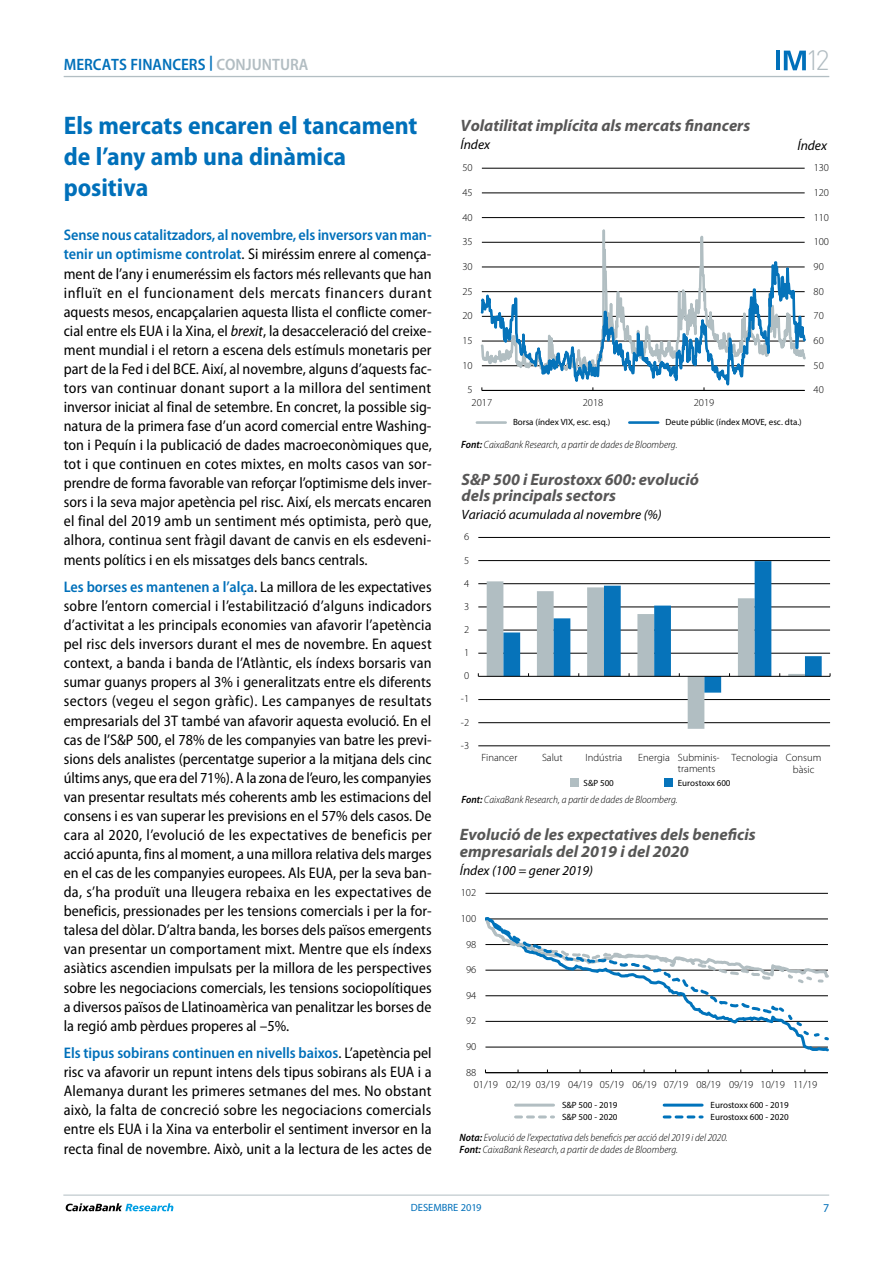
<style>
.page{position:relative;width:893px;height:1263px;background:#fff}
.page>*{position:absolute;margin:0;border:0;box-sizing:border-box;transform-origin:0 0}
.t1{font:300 27.6px "DIN Pro";color:#b2bdc2}
.t2{font:700 semi-condensed 25.5px/30.9px "Myriad Pro";color:#0070ba}
.t3{font:italic 700 16.5px/16.5px "Myriad Pro";color:#585757}
.t4{font:italic 700 16.5px/16.5px "Myriad Pro";color:#575756}
.t5{font:600 semi-condensed 16.5px "Myriad Pro";color:#0070ba}
.t6{font:semi-condensed 15.3px/19px "Myriad Pro";color:#000;text-align:justify}
.t7{font:italic 13.5px "Myriad Pro";color:#000}
.t8{font:12px "Myriad Pro";color:#0070ba}
.t9{font:italic 300 semi-condensed 10.65px/12px "Myriad Pro";letter-spacing:-.005em;color:#000}
.t10{font:300 10.65px "Myriad Pro";color:#000}
.t11{font:300 10.5px/10.5px "Myriad Pro";color:#000}
.t12{font:italic 300 semi-condensed 10.5px "Myriad Pro";color:#000}
.t13{font:10.5px "Myriad Pro";color:#0070ba}
.t14{font:9px "Myriad Pro";color:#000}
.s1{color:#b2bdc2}
.s2{font-weight:600;color:#0070ba}
.s3{font-style:italic}
.s4{font-weight:600}
</style>
<div class="page">
<hr style="left:63px;top:1195px;width:766px;height:1px;background:#b2bdc2">
<svg style="left:66px;top:1203px;width:107px;height:8px"></svg>
<hr style="left:64px;top:76px;width:765px;height:1px;background:#b2bdc2">
<hr style="left:478px;top:745px;width:352px;height:1px;background:#000">
<hr style="left:478px;top:722px;width:352px;height:1px;background:#000">
<hr style="left:478px;top:699px;width:352px;height:1px;background:#000">
<hr style="left:478px;top:653px;width:352px;height:1px;background:#000">
<hr style="left:478px;top:630px;width:352px;height:1px;background:#000">
<hr style="left:478px;top:607px;width:352px;height:1px;background:#000">
<hr style="left:478px;top:583px;width:352px;height:1px;background:#000">
<hr style="left:478px;top:560px;width:352px;height:1px;background:#000">
<hr style="left:478px;top:537px;width:352px;height:1px;background:#000">
<svg style="left:487px;top:581px;width:318px;height:148px"></svg>
<hr style="left:478px;top:676px;width:352px;height:1px;background:#000">
<svg style="left:503px;top:561px;width:319px;height:132px"></svg>
<div style="left:571px;top:778px;width:8px;height:8px;background:#b1bec2"></div>
<div style="left:664px;top:778px;width:9px;height:8px;background:#0673ba"></div>
<svg style="left:479px;top:50px;width:329px;height:374px"></svg>
<hr style="left:477px;top:421px;width:29px;height:3px;background:#b1bec2">
<hr style="left:629px;top:421px;width:29px;height:3px;background:#0673ba">
<hr style="left:485px;top:893px;width:343px;height:1px;background:#000">
<hr style="left:485px;top:1072px;width:343px;height:1px;background:#000">
<svg style="left:485px;top:917px;width:344px;height:135px"></svg>
<hr style="left:516px;top:1103px;width:38px;height:3px;background:#b2bec2">
<hr style="left:664px;top:1103px;width:38px;height:3px;background:#0073bb">
<svg style="left:516px;top:1115px;width:38px;height:3px"></svg>
<svg style="left:664px;top:1115px;width:38px;height:3px"></svg>
<p class="t5" style="left:64px;top:55px;width:246px">MERCATS FINANCERS <sup>|</sup> <span class="s1">CONJUNTURA</span></p>
<h2 class="t2" style="left:64px;top:110px;width:355px">Els mercats encaren el tancament de l’any amb una dinàmica positiva</h2>
<p class="t6" style="left:64px;top:226px;width:370px"><span class="s2">Sense nous catalitzadors, al novembre, els inversors van man&shy;tenir un optimisme controlat</span>. Si miréssim enrere al comença&shy;ment de l’any i enumeréssim els factors més rellevants que han influït en el funcionament dels mercats financers durant aquests mesos, encapçalarien aquesta llista el conflicte comer&shy;cial entre els EUA i la Xina, el <span class="s3">brexit</span>, la desacceleració del creixe&shy;ment mundial i el retorn a escena dels estímuls monetaris per part de la Fed i del BCE. Així, al novembre, alguns d’aquests fac&shy;tors van continuar donant suport a la millora del sentiment inversor iniciat al final de setembre. En concret, la possible sig&shy;natura de la primera fase d’un acord comercial entre Washing&shy;ton i Pequín i la publicació de dades macroeconòmiques que, tot i que continuen en cotes mixtes, en molts casos van sor&shy;prendre de forma favorable van reforçar l’optimisme dels inver&shy;sors i la seva major apetència pel risc. Així, els mercats encaren el final del 2019 amb un sentiment més optimista, però que, alhora, continua sent fràgil davant de canvis en els esdeveni&shy;ments polítics i en els missatges dels bancs centrals.</p>
<p class="t6" style="left:64px;top:578px;width:370px"><span class="s2">Les borses es mantenen a l’alça</span>. La millora de les expectatives sobre l’entorn comercial i l’estabilització d’alguns indicadors d’activitat a les principals economies van afavorir l’apetència pel risc dels inversors durant el mes de novembre. En aquest context, a banda i banda de l’Atlàntic, els índexs borsaris van sumar guanys propers al 3% i generalitzats entre els diferents sectors (vegeu el segon gràfic). Les campanyes de resultats empresarials del 3T també van afavorir aquesta evolució. En el cas de l’S&amp;P 500, el 78% de les companyies van batre les previ&shy;sions dels analistes (percentatge superior a la mitjana dels cinc últims anys, que era del 71%). A la zona de l’euro, les companyies van presentar resultats més coherents amb les estimacions del consens i es van superar les previsions en el 57% dels casos. De cara al 2020, l’evolució de les expectatives de beneficis per acció apunta, fins al moment, a una millora relativa dels marges en el cas de les companyies europees. Als EUA, per la seva ban&shy;da, s’ha produït una lleugera rebaixa en les expectatives de beneficis, pressionades per les tensions comercials i per la for&shy;talesa del dòlar. D’altra banda, les borses dels països emergents van presentar un comportament mixt. Mentre que els índexs asiàtics ascendien impulsats per la millora de les perspectives sobre les negociacions comercials, les tensions sociopolítiques a diversos països de Llatinoamèrica van penalitzar les borses de la regió amb pèrdues properes al –5%.</p>
<p class="t6" style="left:64px;top:1044px;width:369px"><span class="s2">Els tipus sobirans continuen en nivells baixos</span>. L’apetència pel risc va afavorir un repunt intens dels tipus sobirans als EUA i a Alemanya durant les primeres setmanes del mes. No obstant això, la falta de concreció sobre les negociacions comercials entre els EUA i la Xina va enterbolir el sentiment inversor en la recta final de novembre. Això, unit a la lectura de les actes de</p>
<h1 class="t1" style="left:805px;top:42px;width:26px">12</h1>
<p class="t3" style="left:461px;top:117px;width:291px">Volatilitat implícita als mercats financers</p>
<p class="t7" style="left:461px;top:137px;width:31px">Índex</p>
<p class="t7" style="left:797px;top:138px;width:31px">Índex</p>
<p class="t11" style="left:462px;top:163px;width:12px">50</p>
<p class="t11" style="left:814px;top:163px;width:17px">130</p>
<p class="t11" style="left:462px;top:187px;width:12px">45</p>
<p class="t11" style="left:814px;top:187px;width:17px">120</p>
<p class="t11" style="left:462px;top:212px;width:12px">40</p>
<p class="t11" style="left:814px;top:212px;width:17px">110</p>
<p class="t11" style="left:462px;top:237px;width:12px">35</p>
<p class="t11" style="left:814px;top:237px;width:17px">100</p>
<p class="t11" style="left:462px;top:261px;width:12px">30</p>
<p class="t11" style="left:814px;top:261px;width:12px">90</p>
<p class="t11" style="left:462px;top:286px;width:12px">25</p>
<p class="t11" style="left:814px;top:286px;width:12px">80</p>
<p class="t11" style="left:462px;top:311px;width:12px">20</p>
<p class="t11" style="left:814px;top:311px;width:12px">70</p>
<p class="t11" style="left:462px;top:335px;width:12px">15</p>
<p class="t11" style="left:814px;top:335px;width:12px">60</p>
<p class="t11" style="left:462px;top:360px;width:12px">10</p>
<p class="t11" style="left:814px;top:360px;width:12px">50</p>
<p class="t11" style="left:468px;top:385px;width:7px">5</p>
<p class="t11" style="left:814px;top:385px;width:12px">40</p>
<p class="t11" style="left:472px;top:397px;width:22px">2017</p>
<p class="t11" style="left:583px;top:397px;width:22px">2018</p>
<p class="t11" style="left:694px;top:397px;width:22px">2019</p>
<p class="t14" style="left:513px;top:416px;width:99px">Borsa (índex VIX, esc. esq.)</p>
<p class="t14" style="left:665px;top:416px;width:138px">Deute públic (índex MOVE, esc. dta.)</p>
<p class="t12" style="left:461px;top:439px;width:218px"><span class="s4">Font:</span> CaixaBank Research, a partir de dades de Bloomberg.</p>
<p class="t3" style="left:462px;top:470px;width:239px">S&amp;P 500 i Eurostoxx 600: evolució dels principals sectors</p>
<p class="t7" style="left:462px;top:506px;width:202px">Variació acumulada al novembre (%)</p>
<p class="t11" style="left:464px;top:532px;width:7px">6</p>
<p class="t11" style="left:464px;top:555px;width:7px">5</p>
<p class="t11" style="left:464px;top:578px;width:7px">4</p>
<p class="t11" style="left:464px;top:601px;width:7px">3</p>
<p class="t11" style="left:464px;top:624px;width:7px">2</p>
<p class="t11" style="left:464px;top:648px;width:7px">1</p>
<p class="t11" style="left:464px;top:671px;width:7px">0</p>
<p class="t11" style="left:461px;top:694px;width:10px">-1</p>
<p class="t11" style="left:461px;top:717px;width:10px">-2</p>
<p class="t11" style="left:461px;top:740px;width:10px">-3</p>
<p class="t11" style="left:481px;top:753px;width:38px">Financer</p>
<p class="t11" style="left:542px;top:753px;width:22px">Salut</p>
<p class="t11" style="left:586px;top:753px;width:38px">Indústria</p>
<p class="t11" style="left:678px;top:753px;width:43px;text-indent:-40px">Energia Subminis&shy;traments</p>
<p class="t11" style="left:793px;top:752px;width:30px;line-height:11.9px;text-indent:-61px">Tecnologia Consum bàsic</p>
<p class="t14" style="left:584px;top:777px;width:32px">S&amp;P 500</p>
<p class="t14" style="left:678px;top:777px;width:54px">Eurostoxx 600</p>
<p class="t12" style="left:461px;top:793px;width:218px"><span class="s4">Font:</span> CaixaBank Research, a partir de dades de Bloomberg.</p>
<p class="t4" style="left:460px;top:827px;width:297px">Evolució de les expectatives dels beneficis empresarials del 2019 i del 2020</p>
<p class="t7" style="left:460px;top:863px;width:135px">Índex (100 = gener 2019)</p>
<p class="t10" style="left:461px;top:887px;width:17px">102</p>
<p class="t10" style="left:461px;top:912px;width:17px">100</p>
<p class="t10" style="left:466px;top:938px;width:12px">98</p>
<p class="t10" style="left:466px;top:964px;width:12px">96</p>
<p class="t10" style="left:466px;top:989px;width:12px">94</p>
<p class="t10" style="left:466px;top:1015px;width:12px">92</p>
<p class="t10" style="left:466px;top:1040px;width:12px">90</p>
<p class="t10" style="left:466px;top:1066px;width:12px">88</p>
<p class="t10" style="left:474px;top:1079px;width:345px">01/19 02/19 03/19 04/19 05/19 06/19 07/19 08/19 09/19 10/19 11/19</p>
<p class="t14" style="left:562px;top:1099px;width:57px">S&amp;P 500 - 2019</p>
<p class="t14" style="left:711px;top:1099px;width:80px">Eurostoxx 600 - 2019</p>
<p class="t14" style="left:562px;top:1111px;width:57px">S&amp;P 500 - 2020</p>
<p class="t14" style="left:711px;top:1111px;width:80px">Eurostoxx 600 - 2020</p>
<p class="t9" style="left:460px;top:1132px;width:270px"><span class="s4">Nota:</span> Evolució de l’expectativa dels beneficis per acció del 2019 i del 2020.<br><span class="s4">Font:</span> CaixaBank Research, a partir de dades de Bloomberg.</p>
<p class="t13" style="left:411px;top:1201px;width:72px">DESEMBRE 2019</p>
<p class="t8" style="left:823px;top:1201px;width:8px">7</p>
</div>
